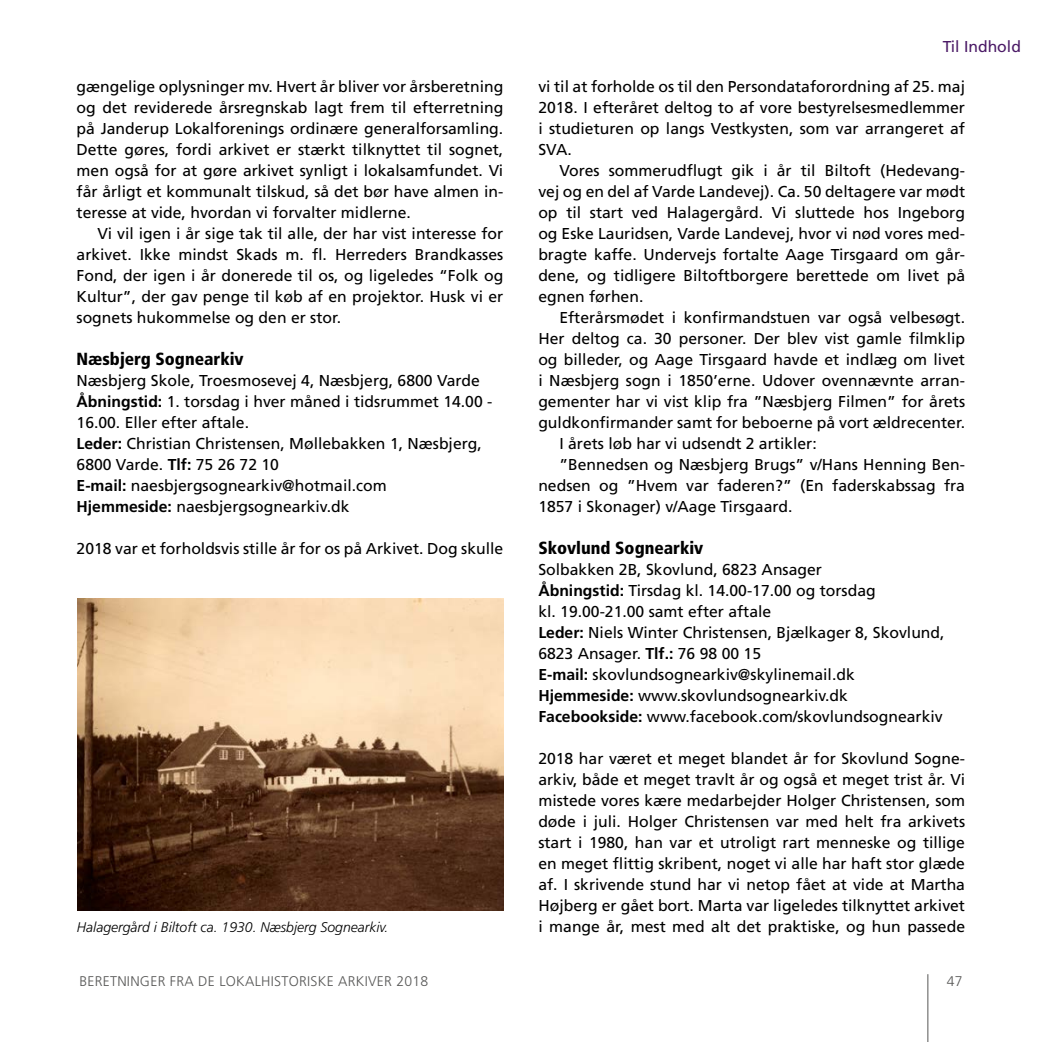
<style>
.page{position:relative;width:1042px;height:1042px;background:#fff}
.page>*{position:absolute;margin:0;border:0;box-sizing:border-box;transform-origin:0 0}
.t1{font:900 condensed 17.5px "Frutiger";color:#000}
.t2{font:15.75px/21px "Frutiger";color:#000;text-align:justify}
.t3{font:15.75px "Frutiger";color:#4b1a66}
.t4{font:italic 300 14px "Frutiger";color:#000}
.t5{font:300 14px "Frutiger";letter-spacing:.02em;color:#575756}
.s1{font-weight:700}
</style>
<div class="page">
<hr style="left:927px;top:974px;width:1px;height:68px;background:#575756">
<img style="left:77px;top:599px;width:427px;height:312px">
<p class="t2" style="left:77px;top:76px;width:428px">gængelige oplysninger mv. Hvert år bliver vor årsberetning og det reviderede årsregnskab lagt frem til efterretning på Janderup Lokalforenings ordinære generalforsamling.<br>Dette gøres, fordi arkivet er stærkt tilknyttet til sognet, men også for at gøre arkivet synligt i lokalsamfundet. Vi får årligt et kommunalt tilskud, så det bør have almen in&shy;teresse at vide, hvordan vi forvalter midlerne.</p>
<p class="t2" style="left:77px;top:223px;width:428px;text-indent:21px">Vi vil igen i år sige tak til alle, der har vist interesse for arkivet. Ikke mindst Skads m. fl. Herreders Brandkasses Fond, der igen i år donerede til os, og ligeledes “Folk og Kultur”, der gav penge til køb af en projektor. Husk vi er sognets hukommelse og den er stor.</p>
<p class="t1" style="left:77px;top:348px;width:169px">Næsbjerg Sognearkiv</p>
<p class="t2" style="left:77px;top:370px;width:417px;text-align:left">Næsbjerg Skole, Troesmosevej 4, Næsbjerg, 6800 Varde <span class="s1">Åbningstid:</span> 1. torsdag i hver måned i tidsrummet 14.00 - 16.00. Eller efter aftale.<br><span class="s1">Leder:</span> Christian Christensen, Møllebakken 1, Næsbjerg, 6800 Varde. <span class="s1">Tlf:</span> 75 26 72 10<br><span class="s1">E-mail:</span> naesbjergsognearkiv@hotmail.com<br><span class="s1">Hjemmeside:</span> naesbjergsognearkiv.dk</p>
<p class="t2" style="left:77px;top:538px;width:428px">2018 var et forholdsvis stille år for os på Arkivet. Dog skulle</p>
<p class="t3" style="left:943px;top:37px;width:80px">Til Indhold</p>
<p class="t2" style="left:538px;top:76px;width:428px">vi til at forholde os til den Persondataforordning af 25. maj 2018. I efteråret deltog to af vore bestyrelsesmedlemmer i studieturen op langs Vestkysten, som var arrangeret af SVA.</p>
<p class="t2" style="left:538px;top:160px;width:428px;text-indent:21px">Vores sommerudflugt gik i år til Biltoft (Hedevang&shy;vej og en del af Varde Landevej). Ca. 50 deltagere var mødt op til start ved Halagergård. Vi sluttede hos Ingeborg og Eske Lauridsen, Varde Landevej, hvor vi nød vores med&shy;bragte kaffe. Undervejs fortalte Aage Tirsgaard om går&shy;dene, og tidligere Biltoftborgere berettede om livet på egnen førhen.</p>
<p class="t2" style="left:559px;top:307px;width:407px">Efterårsmødet i konfirmandstuen var også velbesøgt.</p>
<p class="t2" style="left:538px;top:328px;width:428px">Her deltog ca. 30 personer. Der blev vist gamle filmklip</p>
<p class="t2" style="left:538px;top:349px;width:428px">og billeder, og Aage Tirsgaard havde et indlæg om livet</p>
<p class="t2" style="left:538px;top:370px;width:428px">i Næsbjerg sogn i 1850’erne. Udover ovennævnte arran-</p>
<p class="t2" style="left:538px;top:391px;width:428px">gementer har vi vist klip fra ”Næsbjerg Filmen” for årets</p>
<p class="t2" style="left:538px;top:412px;width:428px">guldkonfirmander samt for beboerne på vort ældrecenter.</p>
<p class="t2" style="left:559px;top:433px;width:259px">I årets løb har vi udsendt 2 artikler:</p>
<p class="t2" style="left:559px;top:454px;width:407px">”Bennedsen og Næsbjerg Brugs” v/Hans Henning Ben-</p>
<p class="t2" style="left:538px;top:475px;width:428px">nedsen og ”Hvem var faderen?” (En faderskabssag fra</p>
<p class="t2" style="left:538px;top:496px;width:256px">1857 i Skonager) v/Aage Tirsgaard.</p>
<p class="t1" style="left:538px;top:537px;width:167px">Skovlund Sognearkiv</p>
<p class="t2" style="left:538px;top:559px;width:408px;text-align:left">Solbakken 2B, Skovlund, 6823 Ansager<br><span class="s1">Åbningstid:</span> Tirsdag kl. 14.00-17.00 og torsdag<br>kl. 19.00-21.00 samt efter aftale<br><span class="s1">Leder:</span> Niels Winter Christensen, Bjælkager 8, Skovlund, 6823 Ansager. <span class="s1">Tlf.:</span> 76 98 00 15<br><span class="s1">E-mail:</span> skovlundsognearkiv@skylinemail.dk <span class="s1">Hjemmeside:</span> www.skovlundsognearkiv.dk <span class="s1">Facebookside:</span> www.facebook.com/skovlundsognearkiv</p>
<p class="t2" style="left:538px;top:748px;width:428px">2018 har været et meget blandet år for Skovlund Sogne&shy;arkiv, både et meget travlt år og også et meget trist år. Vi mistede vores kære medarbejder Holger Christensen, som døde i juli. Holger Christensen var med helt fra arkivets start i 1980, han var et utroligt rart menneske og tillige en meget flittig skribent, noget vi alle har haft stor glæde af. I skrivende stund har vi netop fået at vide at Martha Højberg er gået bort. Marta var ligeledes tilknyttet arkivet</p>
<p class="t4" style="left:77px;top:919px;width:313px">Halagergård i Biltoft ca. 1930. Næsbjerg Sognearkiv.</p>
<p class="t2" style="left:538px;top:916px;width:428px">i mange år, mest med alt det praktiske, og hun passede</p>
<p class="t5" style="left:79px;top:973px;width:350px">BERETNINGER FRA DE LOKALHISTORISKE ARKIVER 2018</p>
<p class="t5" style="left:947px;top:973px;width:17px">47</p>
</div>
